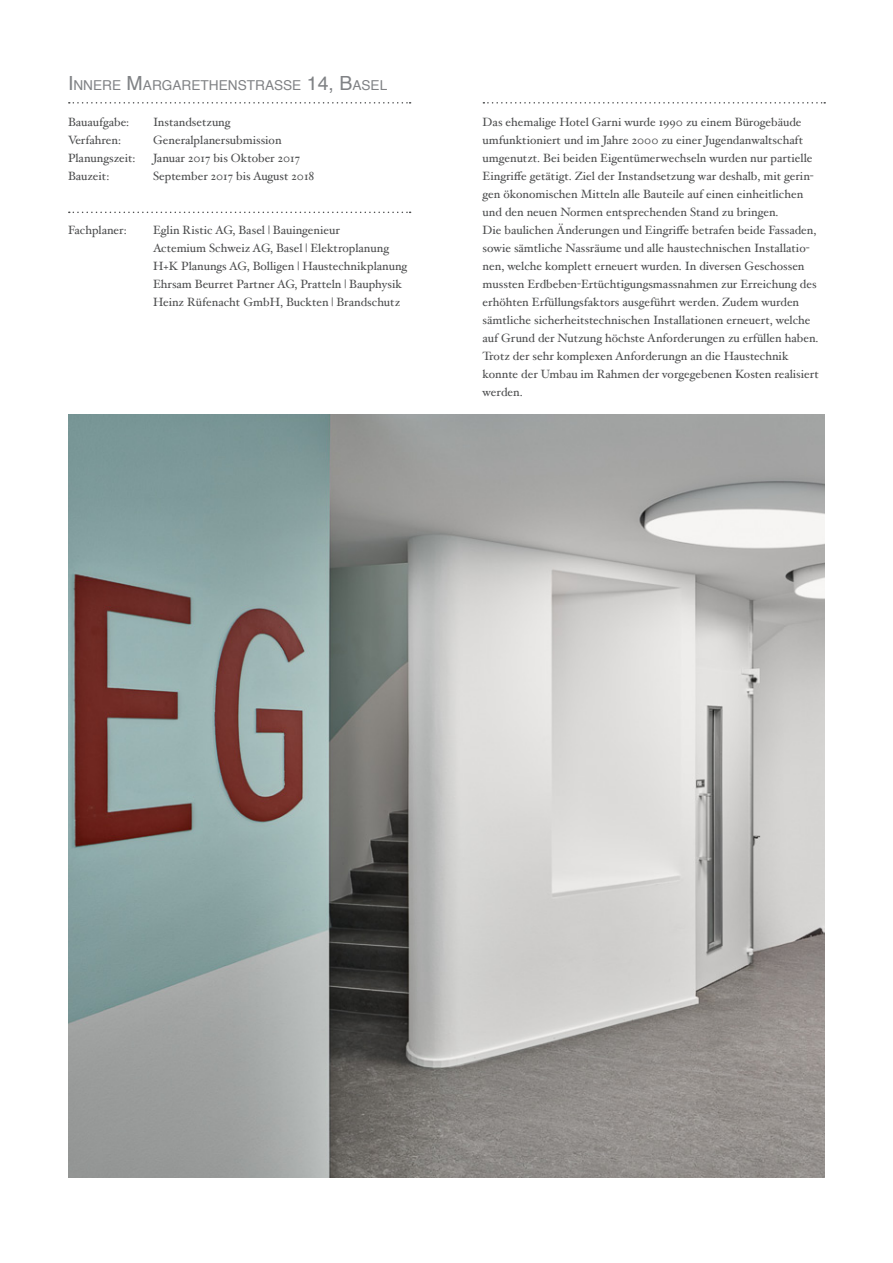
<style>
.page{position:relative;width:893px;height:1263px;background:#fff}
.page>*{position:absolute;margin:0;border:0;box-sizing:border-box;transform-origin:0 0}
.Titel{font:13.65px "Helvetica";color:#808285}
.Lesetext{font:12px/18px "Hoefler Text";color:#4b4c4d}
.Fakten{font:12px "Hoefler Text";color:#4b4c4d}
.s1{font-size:19.5px}
</style>
<div class="page">
<svg style="left:69px;top:212px;width:342px;height:1px"></svg>
<svg style="left:69px;top:102px;width:342px;height:2px"></svg>
<svg style="left:483px;top:102px;width:342px;height:2px"></svg>
<img style="left:68px;top:414px;width:757px;height:764px">
<p class="Titel" style="left:68px;top:75px;width:321px"><span class="s1">I</span>NNERE <span class="s1">M</span>ARGARETHENSTRASSE <span class="s1">14, B</span>ASEL</p>
<p class="Fakten" style="left:68px;top:115px;width:63px">Bauaufgabe:</p>
<p class="Fakten" style="left:153px;top:115px;width:79px">Instandsetzung</p>
<p class="Fakten" style="left:68px;top:133px;width:55px">Verfahren:</p>
<p class="Fakten" style="left:153px;top:133px;width:130px">Generalplanersubmission</p>
<p class="Fakten" style="left:68px;top:151px;width:69px">Planungszeit:</p>
<p class="Fakten" style="left:153px;top:151px;width:149px">Januar 2017 bis Oktober 2017</p>
<p class="Fakten" style="left:68px;top:169px;width:43px">Bauzeit:</p>
<p class="Fakten" style="left:153px;top:169px;width:163px">September 2017 bis August 2018</p>
<p class="Fakten" style="left:68px;top:223px;width:60px">Fachplaner:</p>
<p class="Fakten" style="left:153px;top:223px;width:188px">Eglin Ristic AG, Basel | Bauingenieur</p>
<p class="Fakten" style="left:153px;top:241px;width:237px">Actemium Schweiz AG, Basel | Elektroplanung</p>
<p class="Fakten" style="left:153px;top:259px;width:256px">H+K Planungs AG, Bolligen | Haustechnikplanung</p>
<p class="Fakten" style="left:153px;top:277px;width:250px">Ehrsam Beurret Partner AG, Pratteln | Bauphysik</p>
<p class="Fakten" style="left:153px;top:295px;width:249px">Heinz Rüfenacht GmbH, Buckten | Brandschutz</p>
<p class="Lesetext" style="left:483px;top:113px;width:333px">Das ehemalige Hotel Garni wurde 1990 zu einem Bürogebäude umfunktioniert und im Jahre 2000 zu einer Jugendanwaltschaft umgenutzt. Bei beiden Eigentümerwechseln wurden nur partielle Eingriffe getätigt. Ziel der Instandsetzung war deshalb, mit gerin&shy;gen ökonomischen Mitteln alle Bauteile auf einen einheitlichen und den neuen Normen entsprechenden Stand zu bringen.</p>
<p class="Lesetext" style="left:483px;top:221px;width:338px">Die baulichen Änderungen und Eingriffe betrafen beide Fassaden, sowie sämtliche Nassräume und alle haustechnischen Installatio&shy;nen, welche komplett erneuert wurden. In diversen Geschossen mussten Erdbeben-Ertüchtigungsmassnahmen zur Erreichung des erhöhten Erfüllungsfaktors ausgeführt werden. Zudem wurden sämtliche sicherheitstechnischen Installationen erneuert, welche auf Grund der Nutzung höchste Anforderungen zu erfüllen haben.<br>Trotz der sehr komplexen Anforderungn an die Haustechnik konnte der Umbau im Rahmen der vorgegebenen Kosten realisiert werden.</p>
</div>
